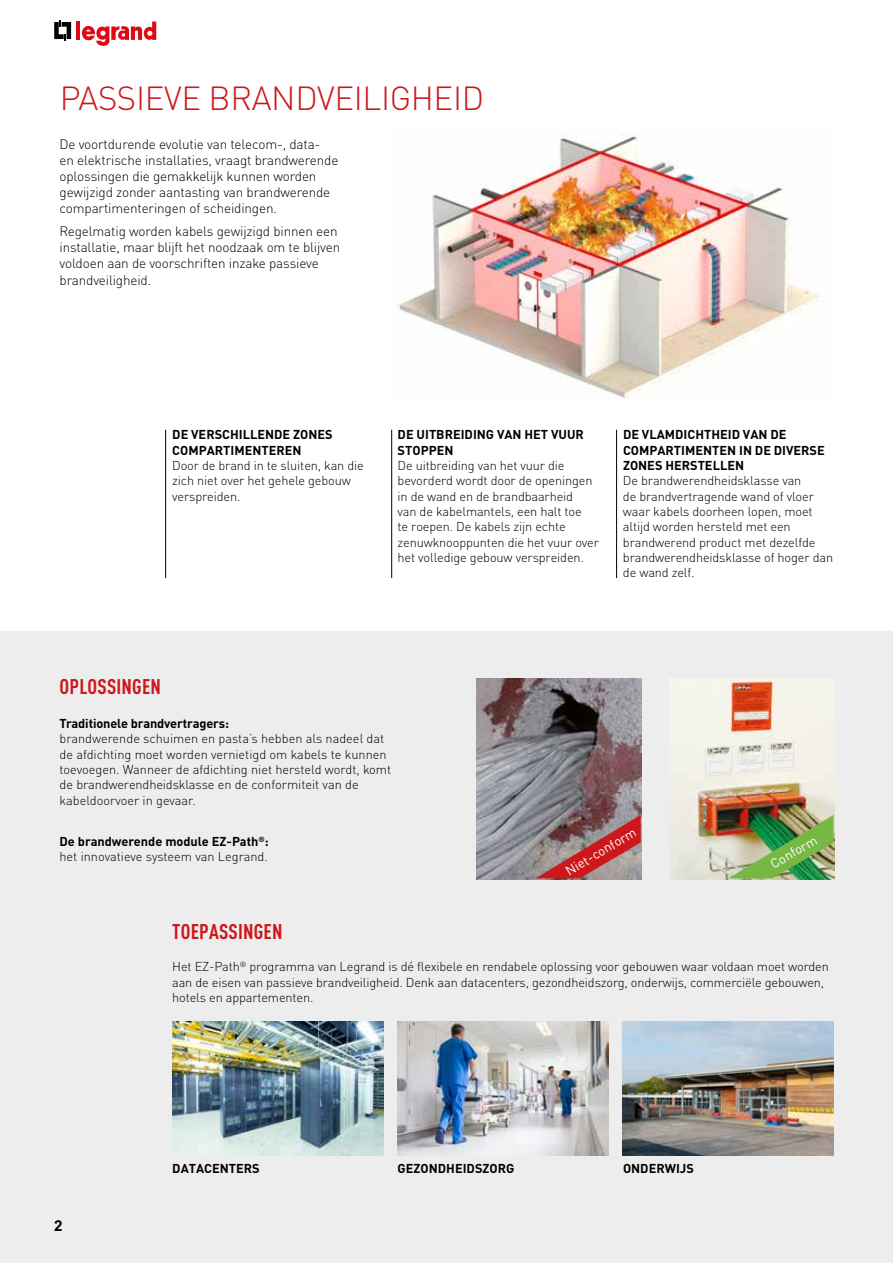
<style>
.page{position:relative;width:893px;height:1263px;background:#fff}
.page>*{position:absolute;margin:0;border:0;box-sizing:border-box;transform-origin:0 0}
.t1{font:300 33px "DIN Pro";letter-spacing:-.01em;color:#cd171a}
.t2{font:700 condensed 21px "DIN Pro";letter-spacing:.01em;color:#cd171a}
.t3{font:700 15px "Arial MT Std";color:#000}
.t4{font:300 13.5px/16.2px "DIN Pro";letter-spacing:-.01em;color:#000}
.t5{font:13.35px "DIN Pro";color:#fff}
.t6{font:300 12.75px/15.3px "DIN Pro";letter-spacing:-.01em;color:#000}
.t7{font:700 12.75px/15.3px "DIN Pro";color:#000}
.s1{font-weight:700}
</style>
<div class="page">
<div style="left:0;top:631px;width:893px;height:632px;background:#ededed"></div>
<img style="left:398px;top:135px;width:421px;height:265px">
<img style="left:172px;top:1021px;width:211px;height:135px">
<img style="left:398px;top:1021px;width:210px;height:135px">
<img style="left:623px;top:1021px;width:210px;height:135px">
<img style="left:476px;top:679px;width:165px;height:200px">
<svg style="left:535px;top:815px;width:106px;height:63px;background:#a45f60"></svg>
<img style="left:669px;top:678px;width:165px;height:201px">
<img style="left:728px;top:815px;width:105px;height:63px">
<svg style="left:54px;top:21px;width:17px;height:20px"></svg>
<hr style="left:76px;top:22px;width:4px;height:18px;background:#e30613">
<svg style="left:82px;top:22px;width:74px;height:24px"></svg>
<hr style="left:616px;top:430px;width:1px;height:148px;background:#000">
<hr style="left:391px;top:430px;width:1px;height:148px;background:#000">
<hr style="left:165px;top:430px;width:1px;height:148px;background:#000">
<h1 class="t1" style="left:60px;top:73px;width:426px">PASSIEVE BRANDVEILIGHEID</h1>
<p class="t4" style="left:60px;top:134px;width:280px">De voortdurende evolutie van telecom-, data-<br>en elektrische installaties, vraagt brandwerende oplossingen die gemakkelijk kunnen worden gewijzigd zonder aantasting van brandwerende compartimenteringen of scheidingen.</p>
<p class="t4" style="left:60px;top:222px;width:282px">Regelmatig worden kabels gewijzigd binnen een installatie, maar blijft het noodzaak om te blijven voldoen aan de voorschriften inzake passieve brandveiligheid.</p>
<p class="t7" style="left:172px;top:426px;width:162px">DE VERSCHILLENDE ZONES<br>COMPARTIMENTEREN</p>
<p class="t6" style="left:172px;top:457px;width:193px">Door de brand in te sluiten, kan die zich niet over het gehele gebouw verspreiden.</p>
<p class="t7" style="left:398px;top:426px;width:188px">DE UITBREIDING VAN HET VUUR<br>STOPPEN</p>
<p class="t6" style="left:398px;top:457px;width:203px">De uitbreiding van het vuur die bevorderd wordt door de openingen in de wand en de brandbaarheid<br>van de kabelmantels, een halt toe<br>te roepen. De kabels zijn echte zenuwknooppunten die het vuur over het volledige gebouw verspreiden.</p>
<p class="t7" style="left:623px;top:426px;width:203px">DE VLAMDICHTHEID VAN DE<br>COMPARTIMENTEN IN DE DIVERSE<br>ZONES HERSTELLEN</p>
<p class="t6" style="left:623px;top:472px;width:212px">De brandwerendheidsklasse van<br>de brandvertragende wand of vloer waar kabels doorheen lopen, moet altijd worden hersteld met een brandwerend product met dezelfde brandwerendheidsklasse of hoger dan de wand zelf.</p>
<h2 class="t2" style="left:60px;top:671px;width:103px">OPLOSSINGEN</h2>
<p class="t7" style="left:60px;top:714px;width:171px">Traditionele brandvertragers:</p>
<p class="t6" style="left:60px;top:730px;width:333px">brandwerende schuimen en pasta’s hebben als nadeel dat de afdichting moet worden vernietigd om kabels te kunnen toevoegen. Wanneer de afdichting niet hersteld wordt, komt de brandwerendheidsklasse en de conformiteit van de kabeldoorvoer in gevaar.</p>
<p class="t6" style="left:60px;top:832px;width:211px"><span class="s1">De brandwerende module EZ-Path</span><sup>®</sup><span class="s1">: </span>het innovatieve systeem van Legrand.</p>
<h2 class="t2" style="left:172px;top:915px;width:112px">TOEPASSINGEN</h2>
<p class="t5" style="left:561px;top:863px;width:81px;rotate:-31deg">Niet-conform</p>
<p class="t5" style="left:766px;top:855px;width:53px;rotate:-30deg">Conform</p>
<p class="t6" style="left:172px;top:958px;width:658px">Het EZ-Path<sup>®</sup> programma van Legrand is dé flexibele en rendabele oplossing voor gebouwen waar voldaan moet worden aan de eisen van passieve brandveiligheid. Denk aan datacenters, gezondheidszorg, onderwijs, commerciële gebouwen, hotels en appartementen.</p>
<p class="t3" style="left:54px;top:1216px;width:10px">2</p>
<p class="t7" style="left:172px;top:1159px;width:89px">DATACENTERS</p>
<p class="t7" style="left:398px;top:1159px;width:118px">GEZONDHEIDSZORG</p>
<p class="t7" style="left:623px;top:1159px;width:72px">ONDERWIJS</p>
</div>
